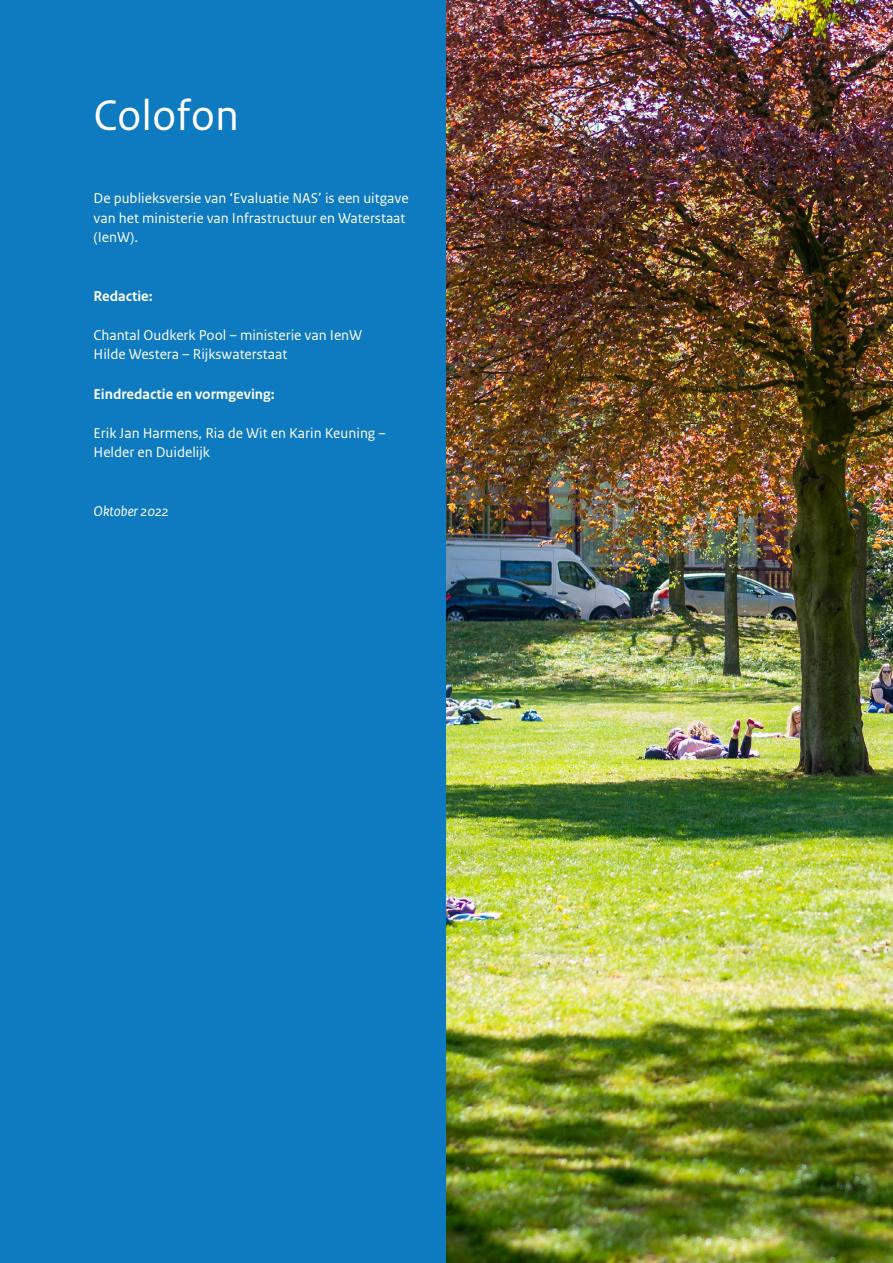
<style>
.page{position:relative;width:893px;height:1263px;background:#fff}
.page>*{position:absolute;margin:0;border:0;box-sizing:border-box;transform-origin:0 0}
.t1{font:45px "Rijksoverheid Sans Text";color:#fff}
.Plattetekst{font:15px/19.5px "Rijksoverheid Sans Text";color:#fff}
.t2{font:700 15px "Rijksoverheid Sans Text";color:#fff}
.Bijschrift{font:italic 15px "Rijksoverheid Sans Text";color:#fff}
</style>
<div class="page">
<div style="left:0;top:0;width:446px;height:1263px;background:#0e7abf"></div>
<img style="left:446px;top:0;width:447px;height:1263px">
<h1 class="t1" style="left:94px;top:89px;width:147px">Colofon</h1>
<p class="Plattetekst" style="left:94px;top:189px;width:317px">De publieksversie van ‘Evaluatie NAS’ is een uitgave van het ministerie van Infrastructuur en Waterstaat (IenW).</p>
<h2 class="t2" style="left:94px;top:288px;width:61px">Redactie:</h2>
<p class="Plattetekst" style="left:94px;top:326px;width:270px">Chantal Oudkerk Pool – ministerie van IenW</p>
<p class="Plattetekst" style="left:94px;top:345px;width:195px">Hilde Westera – Rijkswaterstaat</p>
<h2 class="t2" style="left:94px;top:385px;width:183px">Eindredactie en vormgeving:</h2>
<p class="Plattetekst" style="left:94px;top:423px;width:294px">Erik Jan Harmens, Ria de Wit en Karin Keuning –<br>Helder en Duidelijk</p>
<p class="Bijschrift" style="left:94px;top:502px;width:77px">Oktober 2022</p>
</div>
